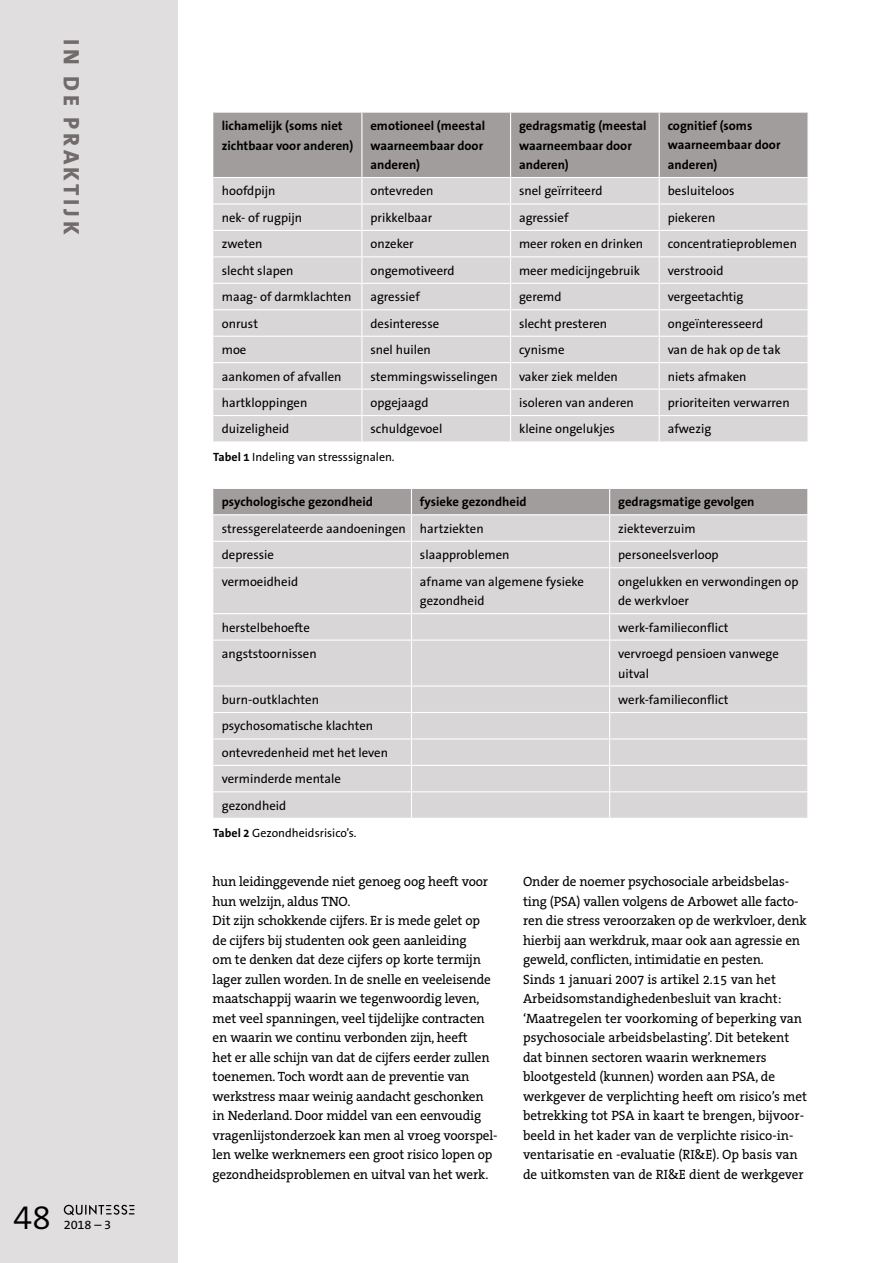
<style>
.page{position:relative;width:893px;height:1263px;background:#fff}
.page>*{position:absolute;margin:0;border:0;box-sizing:border-box;transform-origin:0 0}
.t1{font:300 34.5px "The Sans B W4";color:#000}
.t2{font:800 22.5px "The Sans B W8";letter-spacing:.155em;color:#716c6b}
.t3{font:13.5px/19.5px "The Serif B W5 Plain";letter-spacing:-.01em;color:#000}
.t4{font:12.75px/19.5px "The Sans B W5 Plain";color:#000}
.t5{font:700 12.75px/19.5px "The Sans B W7";color:#000}
.t6{font:12.6px "The Sans B W5 Plain";color:#000}
.t7{font:12px "The Sans B W5 Plain";color:#000}
.s1{font-family:"The Sans B W7";font-weight:700}
</style>
<div class="page">
<div style="left:0;top:0;width:178px;height:1263px;background:#e0dede"></div>
<svg style="left:213px;top:113px;width:595px;height:328px;background:#cecccc"></svg>
<hr style="left:807px;top:178px;width:2px;height:25px;background:#fff">
<hr style="left:807px;top:205px;width:2px;height:25px;background:#fff">
<hr style="left:807px;top:231px;width:2px;height:25px;background:#fff">
<hr style="left:807px;top:257px;width:2px;height:26px;background:#fff">
<hr style="left:807px;top:284px;width:2px;height:25px;background:#fff">
<hr style="left:807px;top:310px;width:2px;height:26px;background:#fff">
<hr style="left:807px;top:337px;width:2px;height:25px;background:#fff">
<hr style="left:807px;top:363px;width:2px;height:25px;background:#fff">
<hr style="left:807px;top:390px;width:2px;height:25px;background:#fff">
<hr style="left:807px;top:416px;width:2px;height:25px;background:#fff">
<hr style="left:807px;top:113px;width:2px;height:64px;background:#fff">
<hr style="left:213px;top:177px;width:149px;height:1px;background:#fff">
<hr style="left:362px;top:177px;width:149px;height:1px;background:#fff">
<hr style="left:511px;top:177px;width:148px;height:1px;background:#fff">
<hr style="left:659px;top:177px;width:150px;height:1px;background:#fff">
<div style="left:213px;top:568px;width:594px;height:250px;background:#d8d6d6"></div>
<hr style="left:411px;top:568px;width:1px;height:45px;background:#fff">
<hr style="left:609px;top:568px;width:1px;height:45px;background:#fff">
<hr style="left:213px;top:613px;width:198px;height:1px;background:#fff">
<hr style="left:411px;top:613px;width:199px;height:1px;background:#fff">
<svg style="left:411px;top:614px;width:1px;height:25px"></svg>
<hr style="left:610px;top:613px;width:198px;height:1px;background:#fff">
<svg style="left:609px;top:614px;width:1px;height:25px"></svg>
<hr style="left:213px;top:639px;width:198px;height:2px;background:#fff">
<hr style="left:411px;top:639px;width:199px;height:2px;background:#fff">
<hr style="left:411px;top:641px;width:1px;height:44px;background:#fff">
<hr style="left:610px;top:639px;width:198px;height:2px;background:#fff">
<hr style="left:609px;top:641px;width:1px;height:44px;background:#fff">
<hr style="left:213px;top:685px;width:198px;height:2px;background:#fff">
<hr style="left:411px;top:685px;width:199px;height:2px;background:#fff">
<hr style="left:610px;top:685px;width:198px;height:2px;background:#fff">
<hr style="left:213px;top:712px;width:198px;height:1px;background:#fff">
<hr style="left:411px;top:712px;width:199px;height:1px;background:#fff">
<hr style="left:610px;top:712px;width:198px;height:1px;background:#fff">
<hr style="left:213px;top:738px;width:198px;height:1px;background:#fff">
<hr style="left:411px;top:738px;width:199px;height:1px;background:#fff">
<hr style="left:610px;top:738px;width:198px;height:1px;background:#fff">
<hr style="left:213px;top:765px;width:198px;height:1px;background:#fff">
<hr style="left:411px;top:765px;width:199px;height:1px;background:#fff">
<hr style="left:610px;top:765px;width:198px;height:1px;background:#fff">
<hr style="left:213px;top:791px;width:198px;height:1px;background:#fff">
<hr style="left:411px;top:791px;width:199px;height:1px;background:#fff">
<svg style="left:411px;top:687px;width:1px;height:131px"></svg>
<hr style="left:610px;top:791px;width:198px;height:1px;background:#fff">
<svg style="left:609px;top:687px;width:1px;height:131px"></svg>
<svg style="left:807px;top:614px;width:1px;height:25px"></svg>
<svg style="left:807px;top:687px;width:1px;height:131px"></svg>
<svg style="left:213px;top:488px;width:595px;height:79px;background:#c7c5c4"></svg>
<hr style="left:213px;top:514px;width:198px;height:1px;background:#fff">
<hr style="left:411px;top:514px;width:199px;height:1px;background:#fff">
<hr style="left:610px;top:514px;width:198px;height:1px;background:#fff">
<svg style="left:64px;top:1205px;width:70px;height:10px"></svg>
<h2 class="t2" style="left:86px;top:39px;width:196px;rotate:90deg">IN DE PRAKTIJK</h2>
<h1 class="t1" style="left:13px;top:1195px;width:39px">48</h1>
<p class="t6" style="left:64px;top:1216px;width:49px">2018 – 3</p>
<p class="t5" style="left:222px;top:116px;width:133px">lichamelijk (soms niet zichtbaar voor anderen)</p>
<p class="t5" style="left:370px;top:116px;width:116px">emotioneel (meestal waarneembaar door anderen)</p>
<p class="t5" style="left:519px;top:116px;width:129px">gedragsmatig (meestal waarneembaar door anderen)</p>
<p class="t5" style="left:668px;top:116px;width:114px">cognitief (soms waarneembaar door anderen)</p>
<p class="t4" style="left:222px;top:181px;width:55px">hoofdpijn</p>
<p class="t4" style="left:370px;top:181px;width:65px">ontevreden</p>
<p class="t4" style="left:519px;top:181px;width:85px">snel geïrriteerd</p>
<p class="t4" style="left:668px;top:181px;width:68px">besluiteloos</p>
<p class="t4" style="left:222px;top:208px;width:82px">nek- of rugpijn</p>
<p class="t4" style="left:370px;top:208px;width:64px">prikkelbaar</p>
<p class="t4" style="left:519px;top:208px;width:51px">agressief</p>
<p class="t4" style="left:668px;top:208px;width:49px">piekeren</p>
<p class="t4" style="left:222px;top:234px;width:42px">zweten</p>
<p class="t4" style="left:370px;top:234px;width:45px">onzeker</p>
<p class="t4" style="left:519px;top:234px;width:126px">meer roken en drinken</p>
<p class="t4" style="left:668px;top:234px;width:131px">concentratieproblemen</p>
<p class="t4" style="left:222px;top:261px;width:73px">slecht slapen</p>
<p class="t4" style="left:370px;top:261px;width:86px">ongemotiveerd</p>
<p class="t4" style="left:519px;top:261px;width:123px">meer medicijngebruik</p>
<p class="t4" style="left:668px;top:261px;width:57px">verstrooid</p>
<p class="t4" style="left:222px;top:287px;width:131px">maag- of darmklachten</p>
<p class="t4" style="left:370px;top:287px;width:51px">agressief</p>
<p class="t4" style="left:519px;top:287px;width:44px">geremd</p>
<p class="t4" style="left:668px;top:287px;width:77px">vergeetachtig</p>
<p class="t4" style="left:222px;top:314px;width:38px">onrust</p>
<p class="t4" style="left:370px;top:314px;width:70px">desinteresse</p>
<p class="t4" style="left:519px;top:314px;width:90px">slecht presteren</p>
<p class="t4" style="left:668px;top:314px;width:97px">ongeïnteresseerd</p>
<p class="t4" style="left:222px;top:340px;width:26px">moe</p>
<p class="t4" style="left:370px;top:340px;width:62px">snel huilen</p>
<p class="t4" style="left:519px;top:340px;width:47px">cynisme</p>
<p class="t4" style="left:668px;top:340px;width:114px">van de hak op de tak</p>
<p class="t4" style="left:222px;top:367px;width:121px">aankomen of afvallen</p>
<p class="t4" style="left:370px;top:367px;width:129px">stemmingswisselingen</p>
<p class="t4" style="left:519px;top:367px;width:100px">vaker ziek melden</p>
<p class="t4" style="left:668px;top:367px;width:80px">niets afmaken</p>
<p class="t4" style="left:222px;top:393px;width:87px">hartkloppingen</p>
<p class="t4" style="left:370px;top:393px;width:60px">opgejaagd</p>
<p class="t4" style="left:519px;top:393px;width:116px">isoleren van anderen</p>
<p class="t4" style="left:668px;top:393px;width:123px">prioriteiten verwarren</p>
<p class="t4" style="left:222px;top:419px;width:69px">duizeligheid</p>
<p class="t4" style="left:370px;top:419px;width:73px">schuldgevoel</p>
<p class="t4" style="left:519px;top:419px;width:97px">kleine ongelukjes</p>
<p class="t4" style="left:668px;top:419px;width:45px">afwezig</p>
<p class="t7" style="left:213px;top:449px;width:183px"><span class="s1">Tabel 1</span> Indeling van stresssignalen.</p>
<p class="t5" style="left:222px;top:492px;width:153px">psychologische gezondheid</p>
<p class="t5" style="left:420px;top:492px;width:108px">fysieke gezondheid</p>
<p class="t5" style="left:618px;top:492px;width:138px">gedragsmatige gevolgen</p>
<p class="t4" style="left:222px;top:519px;width:263px">stressgerelateerde aandoeningen hartziekten</p>
<p class="t4" style="left:618px;top:519px;width:79px">ziekteverzuim</p>
<p class="t4" style="left:222px;top:545px;width:54px">depressie</p>
<p class="t4" style="left:420px;top:545px;width:91px">slaapproblemen</p>
<p class="t4" style="left:618px;top:545px;width:102px">personeelsverloop</p>
<p class="t4" style="left:222px;top:572px;width:78px">vermoeidheid</p>
<p class="t4" style="left:420px;top:572px;width:166px">afname van algemene fysieke gezondheid</p>
<p class="t4" style="left:618px;top:572px;width:182px">ongelukken en verwondingen op de werkvloer</p>
<p class="t4" style="left:222px;top:618px;width:90px">herstelbehoefte</p>
<p class="t4" style="left:618px;top:618px;width:112px">werk-familieconflict</p>
<p class="t4" style="left:222px;top:644px;width:96px">angststoornissen</p>
<p class="t4" style="left:618px;top:644px;width:162px">vervroegd pensioen vanwege uitval</p>
<p class="t4" style="left:222px;top:690px;width:99px">burn-outklachten</p>
<p class="t4" style="left:618px;top:690px;width:112px">werk-familieconflict</p>
<p class="t4" style="left:222px;top:713px;width:168px;line-height:26.4px">psychosomatische klachten ontevredenheid met het leven verminderde mentale gezondheid</p>
<p class="t7" style="left:213px;top:825px;width:145px"><span class="s1">Tabel 2</span> Gezondheidsrisico’s.</p>
<p class="t3" style="left:213px;top:872px;width:286px">hun leidinggevende niet genoeg oog heeft voor hun welzijn, aldus TNO.<br>Dit zijn schokkende cijfers. Er is mede gelet op de cijfers bij studenten ook geen aanleiding<br>om te denken dat deze cijfers op korte termijn lager zullen worden. In de snelle en veeleisende maatschappij waarin we tegenwoordig leven, met veel spanningen, veel tijdelijke contracten en waarin we continu verbonden zijn, heeft<br>het er alle schijn van dat de cijfers eerder zullen toenemen. Toch wordt aan de preventie van werkstress maar weinig aandacht geschonken in Nederland. Door middel van een eenvoudig vragenlijstonderzoek kan men al vroeg voorspel&shy;len welke werknemers een groot risico lopen op gezondheidsproblemen en uitval van het werk.</p>
<p class="t3" style="left:523px;top:872px;width:285px">Onder de noemer psychosociale arbeidsbelas&shy;ting (PSA) vallen volgens de Arbowet alle facto&shy;ren die stress veroorzaken op de werkvloer, denk hierbij aan werkdruk, maar ook aan agressie en geweld, conflicten, intimidatie en pesten.<br>Sinds 1 januari 2007 is artikel 2.15 van het Arbeidsomstandighedenbesluit van kracht: ‘Maatregelen ter voorkoming of beperking van psychosociale arbeidsbelasting’. Dit betekent dat binnen sectoren waarin werknemers blootgesteld (kunnen) worden aan PSA, de werkgever de verplichting heeft om risico’s met betrekking tot PSA in kaart te brengen, bijvoor&shy;beeld in het kader van de verplichte risico-in&shy;ventarisatie en -evaluatie (RI&amp;E). Op basis van de uitkomsten van de RI&amp;E dient de werkgever</p>
</div>
